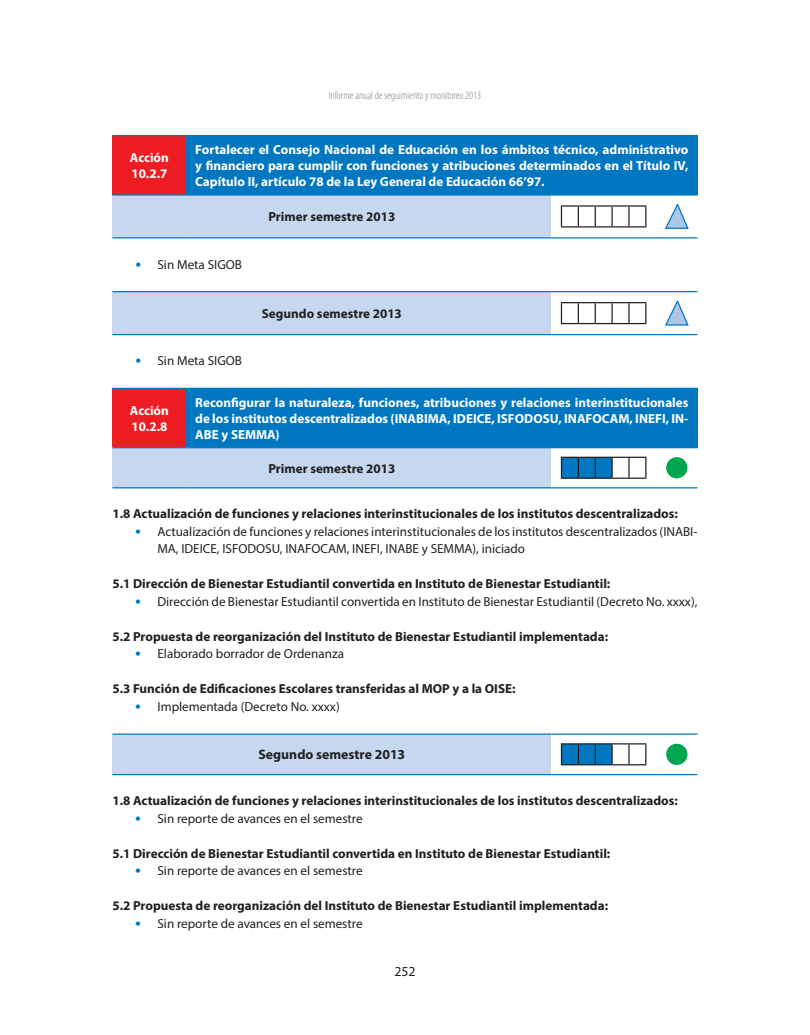
<style>
.page{position:relative;width:810px;height:1035px;background:#fff}
.page>*{position:absolute;margin:0;border:0;box-sizing:border-box;transform-origin:0 0}
.t1{font:700 13.75px "Myriad Pro";color:#231f20}
.t2{font:13.75px "Myriad Pro";color:#231f20}
.t3{font:700 13.12px "Myriad Pro";color:#231f20}
.t4{font:13.12px/17.5px "Myriad Pro";color:#231f20}
.t5{font:700 13.12px/15.8px "Myriad Pro";color:#fff}
.t6{font:300 condensed 11.25px "Myriad Pro";color:#808285}
.s1{font-family:"DIN Pro";font-weight:700;color:#0077c0}
</style>
<div class="page">
<div style="left:112px;top:136px;width:74px;height:59px;background:#ee1d23"></div>
<div style="left:186px;top:136px;width:512px;height:59px;background:#0077c0"></div>
<div style="left:112px;top:195px;width:439px;height:43px;background:#c6d8ef"></div>
<hr style="left:112px;top:135px;width:74px;height:1px;background:#0077c0">
<hr style="left:186px;top:135px;width:365px;height:1px;background:#0077c0">
<hr style="left:551px;top:135px;width:105px;height:1px;background:#0077c0">
<hr style="left:656px;top:135px;width:42px;height:1px;background:#0077c0">
<hr style="left:656px;top:194px;width:42px;height:2px;background:#0077c0">
<hr style="left:656px;top:237px;width:42px;height:2px;background:#0077c0">
<hr style="left:112px;top:194px;width:74px;height:2px;background:#0077c0">
<hr style="left:186px;top:194px;width:365px;height:2px;background:#0077c0">
<hr style="left:112px;top:237px;width:74px;height:2px;background:#0077c0">
<hr style="left:186px;top:237px;width:365px;height:2px;background:#0077c0">
<hr style="left:551px;top:194px;width:105px;height:2px;background:#0077c0">
<hr style="left:551px;top:237px;width:105px;height:2px;background:#0077c0">
<svg style="left:561px;top:205px;width:85px;height:23px"></svg>
<svg style="left:665px;top:204px;width:24px;height:25px"></svg>
<div style="left:112px;top:292px;width:439px;height:43px;background:#c6d8ef"></div>
<hr style="left:656px;top:291px;width:42px;height:1px;background:#0077c0">
<hr style="left:656px;top:334px;width:42px;height:1px;background:#0077c0">
<hr style="left:112px;top:291px;width:439px;height:1px;background:#0077c0">
<hr style="left:112px;top:334px;width:439px;height:1px;background:#0077c0">
<hr style="left:551px;top:291px;width:105px;height:1px;background:#0077c0">
<hr style="left:551px;top:334px;width:105px;height:1px;background:#0077c0">
<svg style="left:561px;top:302px;width:85px;height:22px"></svg>
<svg style="left:665px;top:300px;width:24px;height:26px"></svg>
<div style="left:112px;top:388px;width:74px;height:60px;background:#ee1d23"></div>
<div style="left:186px;top:388px;width:512px;height:60px;background:#0077c0"></div>
<div style="left:112px;top:448px;width:439px;height:40px;background:#c6d8ef"></div>
<hr style="left:112px;top:388px;width:74px;height:1px;background:#0077c0">
<hr style="left:656px;top:487px;width:42px;height:1px;background:#0077c0">
<hr style="left:112px;top:447px;width:74px;height:1px;background:#0077c0">
<hr style="left:112px;top:487px;width:74px;height:1px;background:#0077c0">
<hr style="left:186px;top:487px;width:365px;height:1px;background:#0077c0">
<hr style="left:551px;top:487px;width:105px;height:1px;background:#0077c0">
<svg style="left:561px;top:457px;width:85px;height:22px"></svg>
<div style="left:666px;top:457px;width:21px;height:21px;background:#00a54f;border-radius:50%"></div>
<div style="left:112px;top:734px;width:439px;height:41px;background:#c6d8ef"></div>
<hr style="left:656px;top:733px;width:42px;height:2px;background:#0077c0">
<hr style="left:656px;top:774px;width:42px;height:1px;background:#0077c0">
<hr style="left:112px;top:733px;width:439px;height:2px;background:#0077c0">
<hr style="left:112px;top:774px;width:439px;height:1px;background:#0077c0">
<hr style="left:551px;top:733px;width:105px;height:2px;background:#0077c0">
<hr style="left:551px;top:774px;width:105px;height:1px;background:#0077c0">
<svg style="left:561px;top:743px;width:85px;height:22px"></svg>
<div style="left:666px;top:744px;width:21px;height:21px;background:#00a54f;border-radius:50%"></div>
<p class="t6" style="left:329px;top:90px;width:154px">Informe anual de seguimiento y monitoreo 2013</p>
<p class="t5" style="left:130px;top:150px;width:40px">Acción<br>10.2.7</p>
<p class="t5" style="left:195px;top:142px;width:495px;text-align:justify">Fortalecer el Consejo Nacional de Educación en los ámbitos técnico, administrativo y financiero para cumplir con funciones y atribuciones determinados en el Título IV, Capítulo II, artículo 78 de la Ley General de Educación 66’97.</p>
<p class="t3" style="left:268px;top:208px;width:128px">Primer semestre 2013</p>
<p class="t4" style="left:135px;top:255px;width:109px"><span class="s1">•</span> Sin Meta SIGOB</p>
<p class="t4" style="left:135px;top:352px;width:109px"><span class="s1">•</span> Sin Meta SIGOB</p>
<p class="t3" style="left:262px;top:305px;width:142px">Segundo semestre 2013</p>
<p class="t5" style="left:130px;top:402px;width:40px">Acción<br>10.2.8</p>
<p class="t5" style="left:195px;top:394px;width:495px">Reconfigurar la naturaleza, funciones, atribuciones y relaciones interinstitucionales de los institutos descentralizados (INABIMA, IDEICE, ISFODO</p>
<p class="t5" style="left:543px;top:410px;width:147px">SU, INAFOCAM, IN EFI, IN-</p>
<p class="t5" style="left:195px;top:426px;width:61px">ABE y SEMMA</p>
<p class="t5" style="left:276px;top:426px;width:6px">)</p>
<p class="t3" style="left:268px;top:460px;width:128px">Primer semestre 2013</p>
<p class="t3" style="left:112px;top:505px;width:567px">1.8 Actualización de funciones y relaciones interinstitucionales de los institutos descentralizados:</p>
<p class="t4" style="left:157px;top:523px;width:541px;text-indent:-22px"><span class="s1">•</span> Actualización de funciones y relaciones interinstitucionales de los institutos descentralizados (INABI-<br>MA, IDEICE, ISFODOSU, INAFOCAM, INEFI, INABE y SEMMA), iniciado</p>
<p class="t3" style="left:112px;top:575px;width:499px">5.1 Dirección de Bienestar Estudiantil convertida en Instituto de Bienestar Estudiantil:</p>
<p class="t4" style="left:135px;top:593px;width:564px"><span class="s1">•</span> Dirección de Bienestar Estudiantil convertida en Instituto de Bienestar Estudiantil (Decreto No. xxxx),</p>
<p class="t3" style="left:112px;top:628px;width:497px">5.2 Propuesta de reorganización del Instituto de Bienestar Estudiantil implementada:</p>
<p class="t4" style="left:135px;top:645px;width:211px"><span class="s1">•</span> Elaborado borrador de Ordenanza</p>
<p class="t3" style="left:112px;top:680px;width:405px">5.3 Función de Edificaciones Escolares transferidas al MOP y a la OISE:</p>
<p class="t4" style="left:135px;top:698px;width:206px"><span class="s1">•</span> Implementada (Decreto No. xxxx)</p>
<p class="t1" style="left:258px;top:746px;width:148px">Segundo semestre 2013</p>
<p class="t3" style="left:112px;top:792px;width:567px">1.8 Actualización de funciones y relaciones interinstitucionales de los institutos descentralizados:</p>
<p class="t4" style="left:135px;top:809px;width:229px"><span class="s1">•</span> Sin reporte de avances en el semestre</p>
<p class="t3" style="left:112px;top:845px;width:499px">5.1 Dirección de Bienestar Estudiantil convertida en Instituto de Bienestar Estudiantil:</p>
<p class="t4" style="left:135px;top:862px;width:229px"><span class="s1">•</span> Sin reporte de avances en el semestre</p>
<p class="t3" style="left:112px;top:897px;width:497px">5.2 Propuesta de reorganización del Instituto de Bienestar Estudiantil implementada:</p>
<p class="t4" style="left:135px;top:914px;width:229px"><span class="s1">•</span> Sin reporte de avances en el semestre</p>
<p class="t2" style="left:394px;top:963px;width:23px">252</p>
</div>
